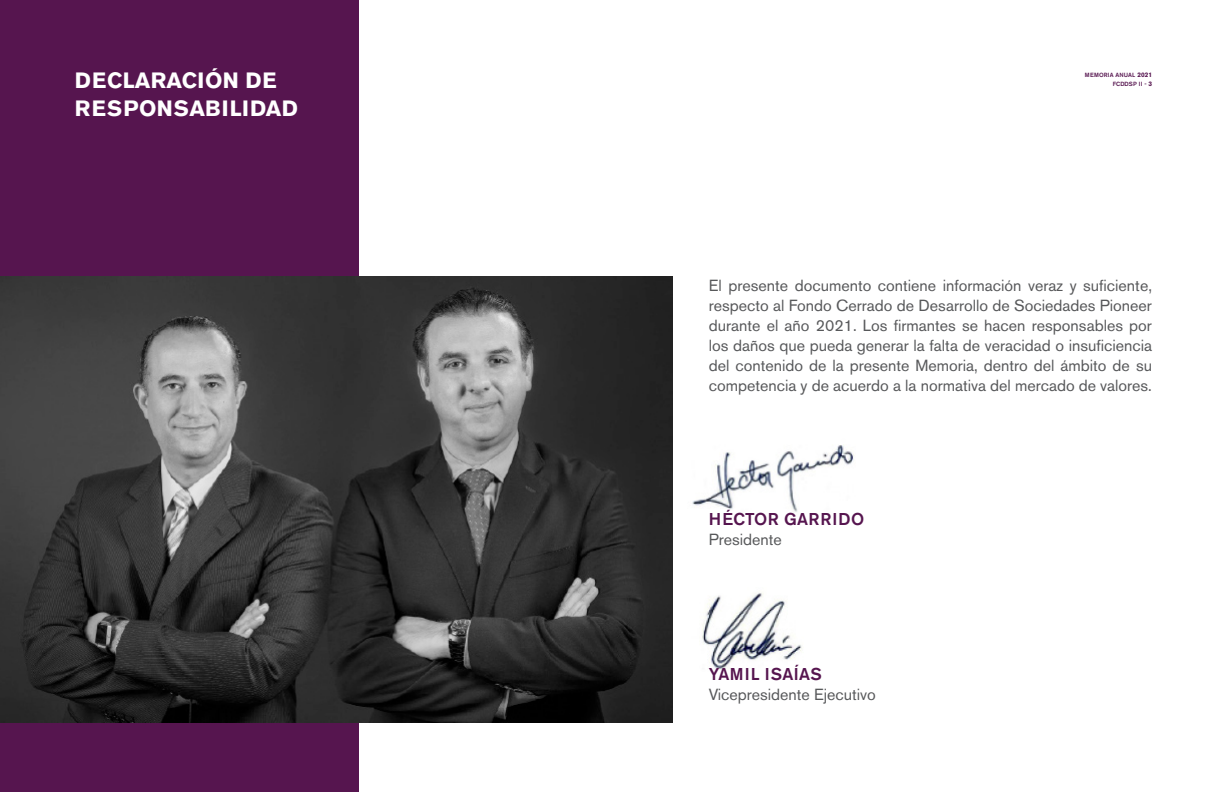
<style>
.page{position:relative;width:1224px;height:792px;background:#fff}
.page>*{position:absolute;margin:0;border:0;box-sizing:border-box;transform-origin:0 0}
.t1{font:700 22px "Akzidenz Grotesk Pro";letter-spacing:.04em;color:#fff}
.t2{font:700 22px "Akzidenz Grotesk Pro";letter-spacing:.01em;color:#fff}
.t3{font:500 17px "Akzidenz Grotesk Pro";letter-spacing:.02em;color:#56154f}
.t4{font:16px/20px "Akzidenz Grotesk Pro";color:#57585a;text-align:justify}
.t5{font:500 6px/9px "Akzidenz Grotesk Pro";letter-spacing:.01em;color:#56154f;text-align:right}
.s1{font-weight:700;font-size:6.5px}
</style>
<div class="page">
<img style="left:702px;top:593px;width:100px;height:77px">
<img style="left:692px;top:444px;width:162px;height:68px">
<hr style="left:0;top:0;width:3px;height:792px;background:#56154f">
<div style="left:3px;top:0;width:356px;height:792px;background:#56154f"></div>
<img style="left:0;top:276px;width:672px;height:446px">
<p class="t2" style="left:75px;top:66px;width:203px">DECLARACIÓN DE</p>
<p class="t1" style="left:75px;top:94px;width:224px">RESPONSABILIDAD</p>
<p class="t5" style="left:1085px;top:71px;width:69px">MEMORIA ANUAL <span class="s1">2021<br></span>FCDDSP II - <span class="s1">3</span></p>
<p class="t4" style="left:709px;top:275px;width:445px">El presente documento contiene información veraz y suficiente, respecto al Fondo Cerrado de Desarrollo de Sociedades Pioneer durante el año 2021. Los firmantes se hacen responsables por los daños que pueda generar la falta de veracidad o insuficiencia del contenido de la presente Memoria, dentro del ámbito de su competencia y de acuerdo a la normativa del mercado de valores.</p>
<p class="t3" style="left:709px;top:508px;width:157px">HÉCTOR GARRIDO</p>
<p class="t4" style="left:709px;top:530px;width:75px">Presidente</p>
<p class="t3" style="left:709px;top:663px;width:115px">YAMIL ISAÍAS</p>
<p class="t4" style="left:709px;top:685px;width:169px">Vicepresidente Ejecutivo</p>
</div>
